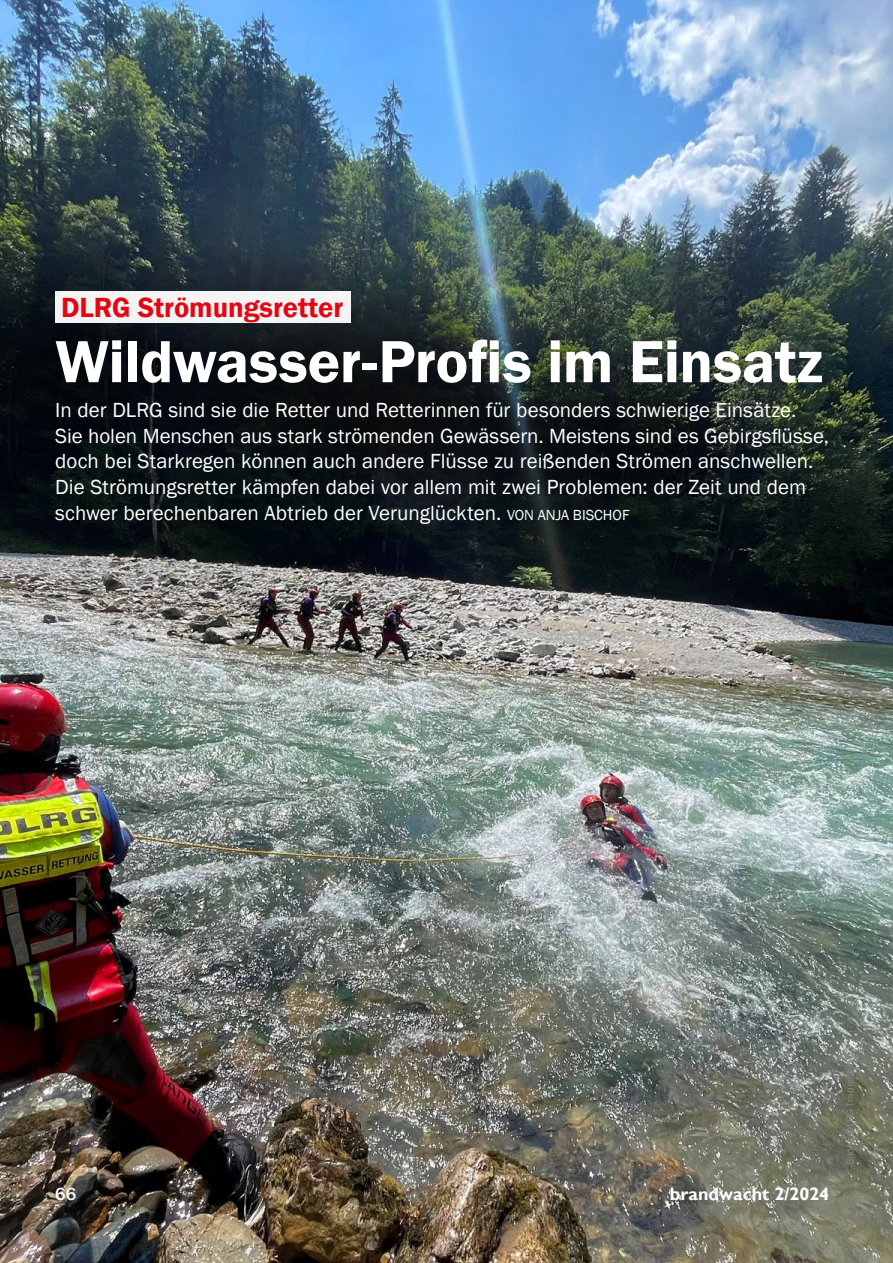
<style>
.page{position:relative;width:893px;height:1263px;background:#fff}
.page>*{position:absolute;margin:0;border:0;box-sizing:border-box;transform-origin:0 0}
.Haupttitel_Einsatzbericht{font:600 61.5px "Franklin Gothic";letter-spacing:-.01em;color:#fff}
.t1{font:600 28.5px "Franklin Gothic";color:#e30613}
.Haupttitel_Einsatzbericht-2{font:21px/25.5px "Franklin Gothic";color:#fff}
.t2{font:700 18px "Gill Sans";color:#fff}
.t3{font:500 18px "Franklin Gothic";color:#fff}
.Bildtext_normal{font:10.5px "Franklin Gothic";color:#878787}
.s1{font-size:15px}
</style>
<div class="page">
<img style="left:0;top:0;width:893px;height:1263px">
<div style="left:55px;top:292px;width:296px;height:31px;background:#f3f3f3"></div>
<p class="t1" style="left:61px;top:290px;width:284px">DLRG Strömungsretter</p>
<p class="Haupttitel_Einsatzbericht" style="left:55px;top:324px;width:769px">Wildwasser-Profis im Einsatz</p>
<p class="Haupttitel_Einsatzbericht-2" style="left:55px;top:398px;width:775px">In der DLRG sind sie die Retter und Retterinnen für besonders schwierige Einsätze.<br>Sie holen Menschen aus stark strömenden Gewässern. Meistens sind es Gebirgsflüsse, doch bei Starkregen können auch andere Flüsse zu reißenden Strömen anschwellen.<br>Die Strömungsretter kämpfen dabei vor allem mit zwei Problemen: der Zeit und dem schwer berechenbaren Abtrieb der Verunglückten. <span class="s1">VON ANJA BISCHOF</span></p>
<p class="t3" style="left:55px;top:1182px;width:23px">66</p>
<p class="t2" style="left:670px;top:1183px;width:161px">brandwacht 2/2024</p>
<p class="Bildtext_normal" style="left:843px;top:1165px;width:106px;rotate:-90deg">Bilder: DLRG Traunstein</p>
</div>
